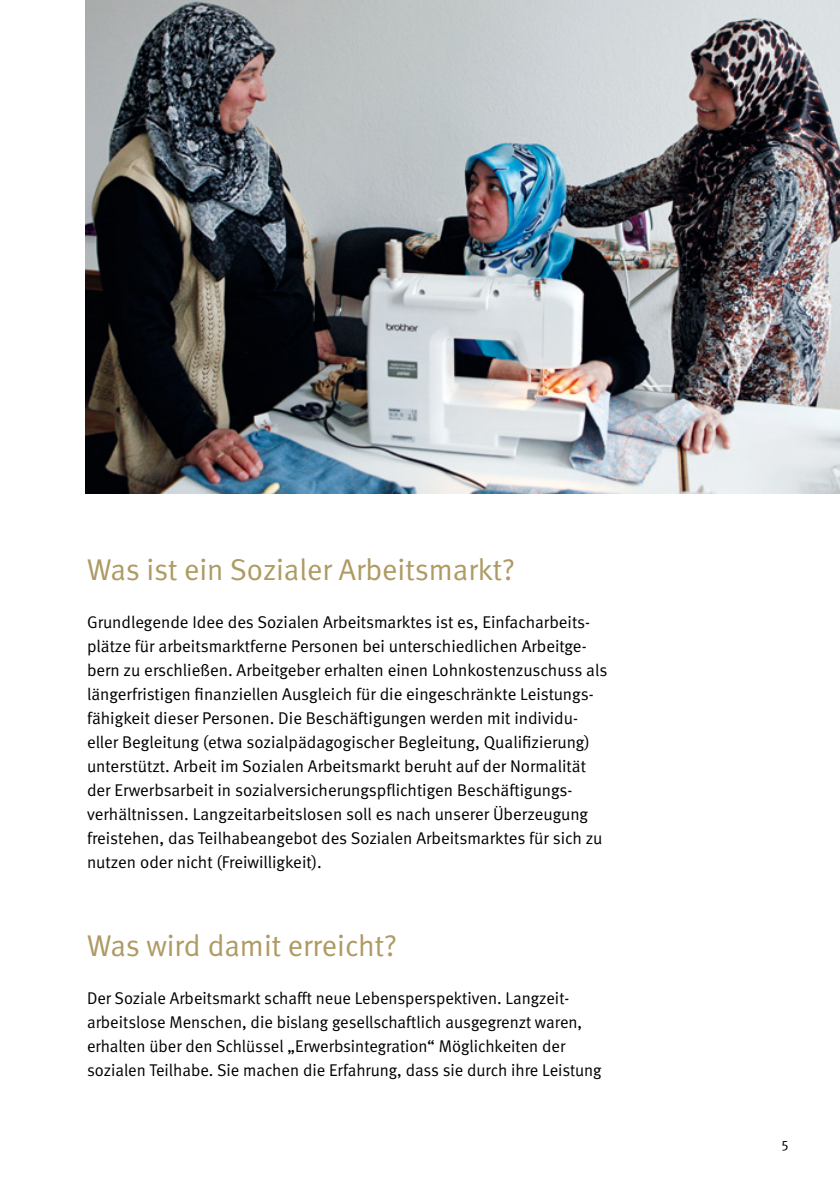
<style>
.page{position:relative;width:840px;height:1191px;background:#fff}
.page>*{position:absolute;margin:0;border:0;box-sizing:border-box;transform-origin:0 0}
.t1{font:30px "Meta Normal";color:#ae9a63}
.t2{font:17px/24px "Meta Normal LF";color:#000}
.t3{font:14px "Meta";color:#000}
</style>
<div class="page">
<img style="left:85px;top:0;width:754px;height:493px">
<h1 class="t1" style="left:87px;top:552px;width:429px">Was ist ein Sozialer Arbeitsmarkt?</h1>
<p class="t2" style="left:87px;top:610px;width:521px">Grundlegende Idee des Sozialen Arbeitsmarktes ist es, Einfacharbeits&shy;plätze für arbeitsmarktferne Personen bei unterschiedlichen Arbeitge&shy;bern zu erschließen. Arbeitgeber erhalten einen Lohnkostenzuschuss als längerfristigen finanziellen Ausgleich für die eingeschränkte Leistungs&shy;fähigkeit dieser Personen. Die Beschäftigungen werden mit individu&shy;eller Begleitung (etwa sozialpädagogischer Begleitung, Qualifizierung) unterstützt. Arbeit im Sozialen Arbeitsmarkt beruht auf der Normalität der Erwerbsarbeit in sozialversicherungspflichtigen Beschäftigungs&shy;verhältnissen. Langzeitarbeitslosen soll es nach unserer Überzeugung freistehen, das Teilhabeangebot des Sozialen Arbeitsmarktes für sich zu nutzen oder nicht (Freiwilligkeit).</p>
<h1 class="t1" style="left:87px;top:928px;width:311px">Was wird damit erreicht?</h1>
<p class="t2" style="left:87px;top:986px;width:515px">Der Soziale Arbeitsmarkt schafft neue Lebensperspektiven. Langzeit&shy;arbeitslose Menschen, die bislang gesellschaftlich ausgegrenzt waren, erhalten über den Schlüssel „Erwerbsintegration“ Möglichkeiten der sozialen Teilhabe. Sie machen die Erfahrung, dass sie durch ihre Leistung</p>
<p class="t3" style="left:781px;top:1135px;width:9px">5</p>
</div>
